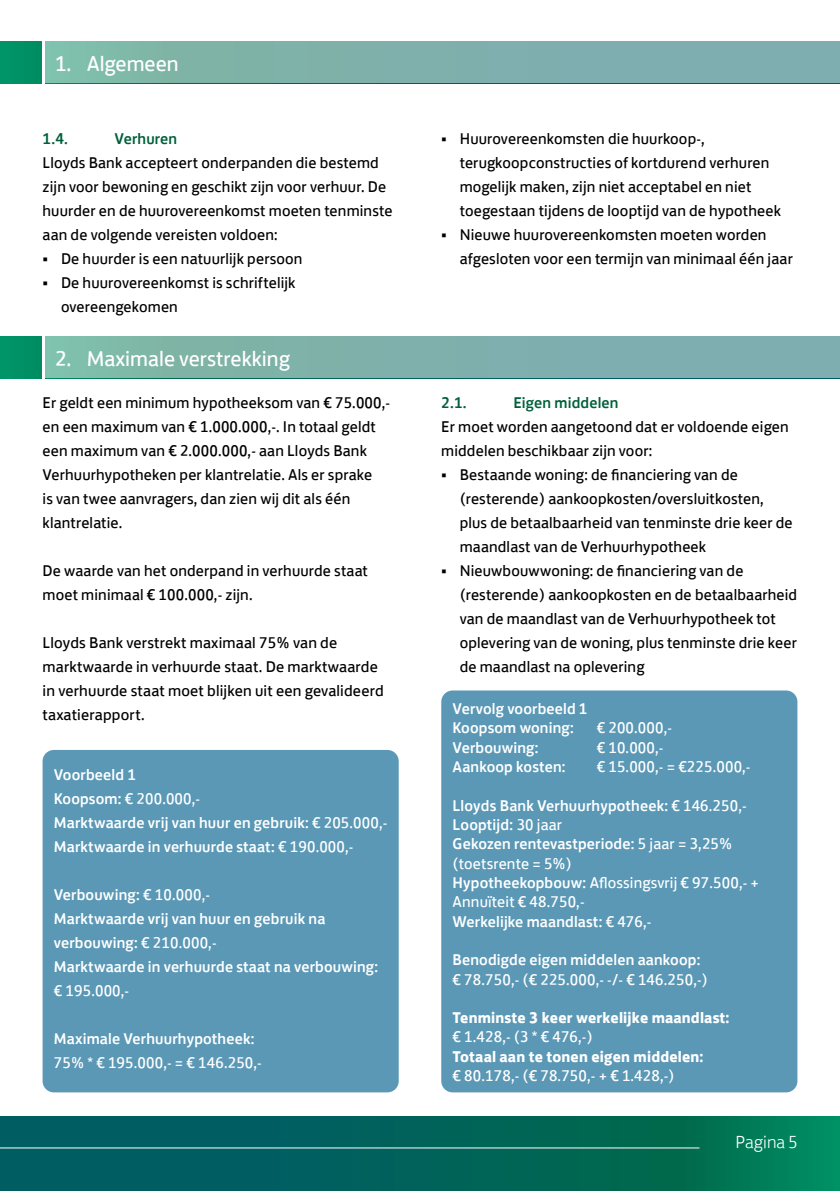
<style>
.page{position:relative;width:840px;height:1191px;background:#fff}
.page>*{position:absolute;margin:0;border:0;box-sizing:border-box;transform-origin:0 0}
.t1{font:22px "Lloyds Bank Jack";color:#fff}
.t2{font:300 18px "Lloyds Bank Jack";color:#fff}
.t3{font:16px/24px "Lloyds Bank Jack";letter-spacing:.01em;color:#000}
.t4{font:500 16px/19.4px "Lloyds Bank Jack";letter-spacing:.01em;color:#fff}
.t5{font:16px "Lloyds Bank Jack";letter-spacing:.01em;color:#fff}
.t6{font:700 16px "Lloyds Bank Jack";letter-spacing:.01em;color:#fff}
.t7{font:500 16px "Lloyds Bank Jack";letter-spacing:.01em;color:#00603b}
.s1{font-weight:400}
</style>
<div class="page">
<svg style="left:0;top:1116px;width:839px;height:75px;background:#01675b"></svg>
<hr style="left:0;top:1147px;width:699px;height:1px;background:#fff">
<hr style="left:0;top:43px;width:1px;height:41px;background:#009568">
<div style="left:0;top:42px;width:839px;height:41px;background:#009165"></div>
<div style="left:45px;top:42px;width:794px;height:41px;background:linear-gradient(to right,#7fb8a7,#7faab1)"></div>
<hr style="left:43px;top:41px;width:2px;height:42px;background:#fff">
<div style="left:0;top:337px;width:839px;height:41px;background:#009165"></div>
<div style="left:45px;top:337px;width:794px;height:41px;background:linear-gradient(to right,#7fb8a7,#7faab1)"></div>
<hr style="left:43px;top:336px;width:2px;height:42px;background:#fff">
<div style="left:43px;top:750px;width:355px;height:342px;background:#5a98b6;border-radius:11px"></div>
<div style="left:441px;top:690px;width:356px;height:402px;background:#5a98b6;border-radius:11px"></div>
<h1 class="t1" style="left:55px;top:46px;width:125px">1. Algemeen</h1>
<p class="t7" style="left:43px;top:126px;width:27px">1.4.</p>
<p class="t7" style="left:115px;top:126px;width:64px">Verhuren</p>
<p class="t3" style="left:43px;top:149px;width:351px">Lloyds Bank accepteert onderpanden die bestemd zijn voor bewoning en geschikt zijn voor verhuur. De huurder en de huurovereenkomst moeten tenminste aan de volgende vereisten voldoen:</p>
<p class="t3" style="left:43px;top:245px;width:261px">• De huurder is een natuurlijk persoon</p>
<p class="t3" style="left:61px;top:269px;width:236px;text-indent:-18px">• De huurovereenkomst is schriftelijk overeengekomen</p>
<h1 class="t1" style="left:55px;top:340px;width:236px">2. Maximale verstrekking</h1>
<p class="t3" style="left:43px;top:389px;width:349px">Er geldt een minimum hypotheeksom van € 75.000,- en een maximum van € 1.000.000,-. In totaal geldt een maximum van € 2.000.000,- aan Lloyds Bank Verhuurhypotheken per klantrelatie. Als er sprake<br>is van twee aanvragers, dan zien wij dit als één klantrelatie.</p>
<p class="t3" style="left:43px;top:557px;width:327px">De waarde van het onderpand in verhuurde staat moet minimaal € 100.000,- zijn.</p>
<p class="t3" style="left:43px;top:629px;width:342px">Lloyds Bank verstrekt maximaal 75% van de marktwaarde in verhuurde staat. De marktwaarde in verhuurde staat moet blijken uit een gevalideerd taxatierapport.</p>
<p class="t4" style="left:54px;top:761px;width:335px;line-height:24px">Voorbeeld 1<br>Koopsom: <span class="s1">€ 200.000,-<br></span>Marktwaarde vrij van huur en gebruik: <span class="s1">€ 205.000,-<br></span>Marktwaarde in verhuurde staat: <span class="s1">€ 190.000,-</span></p>
<p class="t4" style="left:54px;top:881px;width:326px;line-height:24px">Verbouwing: <span class="s1">€ 10.000,-<br></span>Marktwaarde vrij van huur en gebruik na verbouwing: <span class="s1">€ 210.000,-<br></span>Marktwaarde in verhuurde staat na verbouwing:</p>
<p class="t5" style="left:54px;top:978px;width:77px">€ 195.000,-</p>
<p class="t4" style="left:54px;top:1028px;width:202px">Maximale Verhuurhypotheek:</p>
<p class="t5" style="left:54px;top:1050px;width:209px">75% * € 195.000,- = € 146.250,-</p>
<p class="t3" style="left:459px;top:125px;width:322px;text-indent:-18px">• Huurovereenkomsten die huurkoop-, terugkoopconstructies of kortdurend verhuren mogelijk maken, zijn niet acceptabel en niet toegestaan tijdens de looptijd van de hypotheek</p>
<p class="t3" style="left:459px;top:221px;width:334px;text-indent:-18px">• Nieuwe huurovereenkomsten moeten worden afgesloten voor een termijn van minimaal één jaar</p>
<p class="t7" style="left:441px;top:390px;width:27px">2.1.</p>
<p class="t7" style="left:513px;top:390px;width:107px">Eigen middelen</p>
<p class="t3" style="left:441px;top:413px;width:349px">Er moet worden aangetoond dat er voldoende eigen middelen beschikbaar zijn voor:</p>
<p class="t3" style="left:459px;top:461px;width:334px;text-indent:-18px">• Bestaande woning: de financiering van de (resterende) aankoopkosten/oversluitkosten, plus de betaalbaarheid van tenminste drie keer de maandlast van de Verhuurhypotheek</p>
<p class="t3" style="left:459px;top:557px;width:339px;text-indent:-18px">• Nieuwbouwwoning: de financiering van de (resterende) aankoopkosten en de betaalbaarheid van de maandlast van de Verhuurhypotheek tot oplevering van de woning, plus tenminste drie keer de maandlast na oplevering</p>
<p class="t4" style="left:452px;top:697px;width:136px">Vervolg voorbeeld 1<br>Koopsom woning:</p>
<p class="t5" style="left:596px;top:715px;width:77px">€ 200.000,-</p>
<p class="t4" style="left:452px;top:736px;width:87px">Verbouwing:</p>
<p class="t5" style="left:596px;top:734px;width:68px">€ 10.000,-</p>
<p class="t4" style="left:452px;top:755px;width:114px">Aankoop kosten:</p>
<p class="t5" style="left:596px;top:753px;width:155px">€ 15.000,- = €225.000,-</p>
<p class="t4" style="left:452px;top:794px;width:307px">Lloyds Bank Verhuurhypotheek: <span class="s1">€ 146.250,-<br></span>Looptijd: <span class="s1">30 jaar<br></span>Gekozen rentevastperiode: <span class="s1">5 jaar = 3,25% (toetsrente = 5%)<br></span>Hypotheekopbouw: <span class="s1">Aflossingsvrij € 97.500,- +<br>Annuïteit € 48.750,-<br></span>Werkelijke maandlast: <span class="s1">€ 476,-</span></p>
<p class="t4" style="left:452px;top:948px;width:249px">Benodigde eigen middelen aankoop:</p>
<p class="t5" style="left:452px;top:966px;width:256px">€ 78.750,- (€ 225.000,- -/- € 146.250,-)</p>
<p class="t6" style="left:452px;top:1004px;width:278px">Tenminste 3 keer werkelijke maandlast:</p>
<p class="t5" style="left:452px;top:1024px;width:141px">€ 1.428,- (3 * € 476,-)</p>
<p class="t6" style="left:452px;top:1043px;width:252px">Totaal aan te tonen eigen middelen:</p>
<p class="t5" style="left:452px;top:1063px;width:223px">€ 80.178,- (€ 78.750,- + € 1.428,-)</p>
<p class="t2" style="left:735px;top:1127px;width:63px">Pagina 5</p>
</div>
